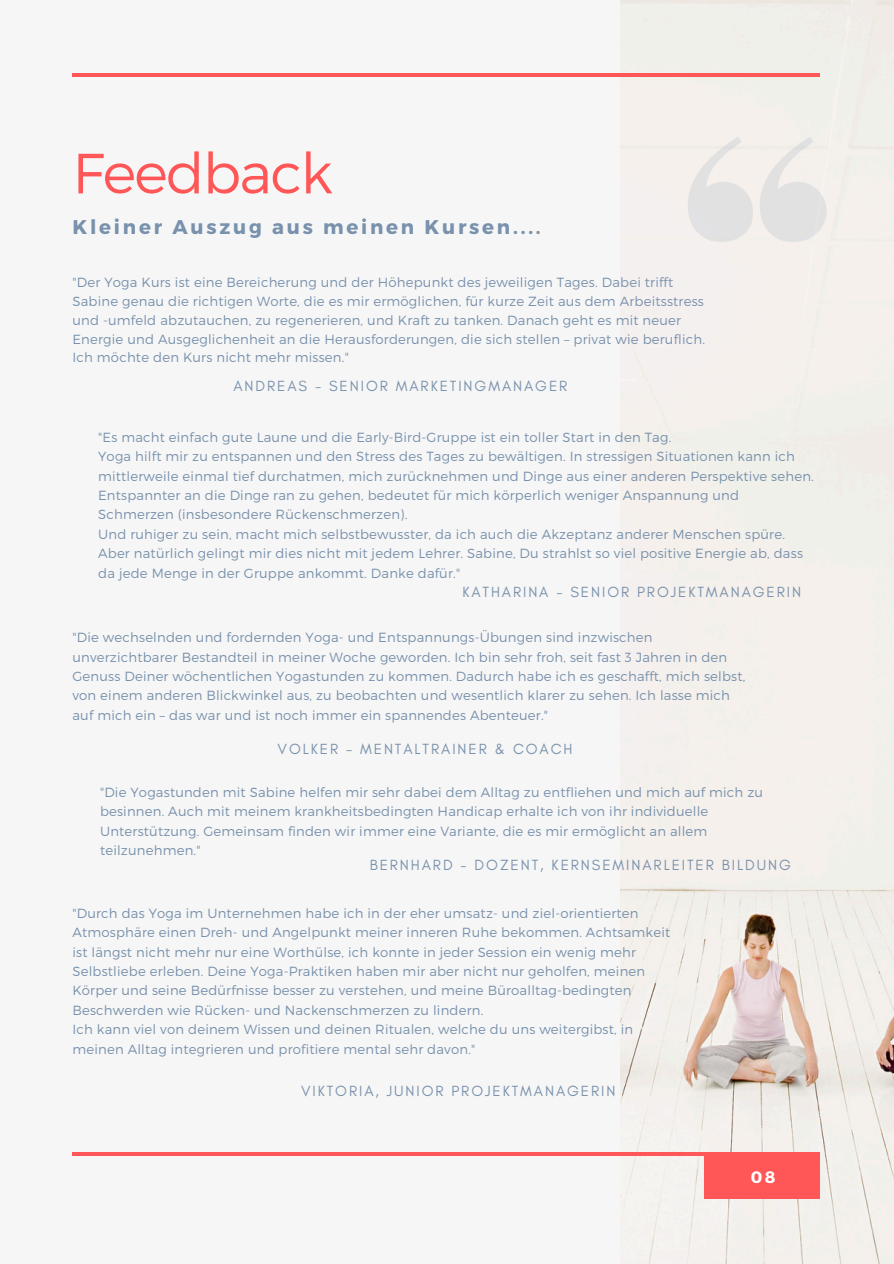
<style>
.page{position:relative;width:894px;height:1264px;background:#fff}
.page>*{position:absolute;margin:0;border:0;box-sizing:border-box;transform-origin:0 0}
.t1{font:300 56.55px "Montserrat";letter-spacing:-.03em;color:#ff5757}
.t2{font:700 19.8px "Montserrat";letter-spacing:.14em;color:#7891ac}
.t3{font:700 16.5px "Montserrat";color:#fff}
.t4{font:15px "Glacial Indifference";letter-spacing:.125em;color:#7891ac}
.t5{font:300 13.2px/19.4px "Montserrat";letter-spacing:.015em;color:#7891ac}
.s1{color:#929292}
</style>
<div class="page">
<div style="left:0;top:0;width:893px;height:1263px;background:#f6f6f6"></div>
<img style="left:620px;top:0;width:273px;height:1263px">
<hr style="left:72px;top:73px;width:747px;height:4px;background:#ff5757">
<div style="left:704px;top:1152px;width:115px;height:46px;background:#ff5757"></div>
<hr style="left:72px;top:1152px;width:747px;height:3px;background:#ff5757">
<svg style="left:687px;top:136px;width:65px;height:106px"></svg>
<svg style="left:759px;top:136px;width:67px;height:106px"></svg>
<h2 class="t1" style="left:72px;top:136px;width:262px">Feedback</h2>
<p class="t2" style="left:72px;top:214px;width:469px">Kleiner Auszug aus meinen Kursen...<span class="s1">.</span></p>
<p class="t5" style="left:72px;top:273px;width:634px;line-height:18.8px">"Der Yoga Kurs ist eine Bereicherung und der Höhepunkt des jeweiligen Tages. Dabei trifft Sabine genau die richtigen Worte, die es mir ermöglichen, für kurze Zeit aus dem Arbeitsstress und -umfeld abzutauchen, zu regenerieren, und Kraft zu tanken. Danach geht es mit neuer Energie und Ausgeglichenheit an die Herausforderungen, die sich stellen – privat wie beruflich.<br>Ich möchte den Kurs nicht mehr missen."</p>
<p class="t4" style="left:233px;top:377px;width:335px">ANDREAS - SENIOR MARKETINGMANAGER</p>
<p class="t5" style="left:98px;top:427px;width:574px">"Es macht einfach gute Laune und die Early-Bird-Gruppe ist ein toller Start in den Tag.</p>
<p class="t5" style="left:98px;top:446px;width:717px">Yoga hilft mir zu entspannen und den Stress des Tages zu bewältigen. In stressigen Situationen kann ich mittlerweile einmal tief durchatmen, mich zurücknehmen und Dinge aus einer anderen Perspektive sehen.<br>Entspannter an die Dinge ran zu gehen, bedeutet für mich körperlich weniger Anspannung und Schmerzen (insbesondere Rückenschmerzen).</p>
<h1 class="t5" style="left:98px;top:523px;width:706px">Und ruhiger zu sein, macht mich selbstbewusster, da ich auch die Akzeptanz anderer Menschen spüre.<br>Aber natürlich gelingt mir dies nicht mit jedem Lehrer. Sabine, Du strahlst so viel positive Energie ab, dass da jede Menge in der Gruppe ankommt. Danke dafür."</h1>
<h3 class="t4" style="left:462px;top:582px;width:340px">KATHARINA - SENIOR PROJEKTMANAGERIN</h3>
<p class="t5" style="left:72px;top:627px;width:674px">"Die wechselnden und fordernden Yoga- und Entspannungs-Übungen sind inzwischen unverzichtbarer Bestandteil in meiner Woche geworden. Ich bin sehr froh, seit fast 3 Jahren in den Genuss Deiner wöchentlichen Yogastunden zu kommen. Dadurch habe ich es geschafft, mich selbst, von einem anderen Blickwinkel aus, zu beobachten und wesentlich klarer zu sehen. Ich lasse mich auf mich ein – das war und ist noch immer ein spannendes Abenteuer."</p>
<h3 class="t4" style="left:277px;top:739px;width:296px">VOLKER - MENTALTRAINER &amp; COACH</h3>
<p class="t5" style="left:100px;top:781px;width:664px">"Die Yogastunden mit Sabine helfen mir sehr dabei dem Alltag zu entfliehen und mich auf mich zu besinnen. Auch mit meinem krankheitsbedingten Handicap erhalte ich von ihr individuelle Unterstützung. Gemeinsam finden wir immer eine Variante, die es mir ermöglicht an allem teilzunehmen."</p>
<h3 class="t4" style="left:369px;top:856px;width:422px">BERNHARD - DOZENT, KERNSEMINARLEITER BILDUNG</h3>
<p class="t5" style="left:72px;top:902px;width:599px">"Durch das Yoga im Unternehmen habe ich in der eher umsatz- und ziel-orientierten Atmosphäre einen Dreh- und Angelpunkt meiner inneren Ruhe bekommen. Achtsamkeit ist längst nicht mehr nur eine Worthülse, ich konnte in jeder Session ein wenig mehr Selbstliebe erleben. Deine Yoga-Praktiken haben mir aber nicht nur geholfen, meinen Körper und seine Bedürfnisse besser zu verstehen, und meine Büroalltag-bedingten Beschwerden wie Rücken- und Nackenschmerzen zu lindern.</p>
<p class="t5" style="left:72px;top:1019px;width:562px">Ich kann viel von deinem Wissen und deinen Ritualen, welche du uns weitergibst, in meinen Alltag integrieren und profitiere mental sehr davon."</p>
<p class="t4" style="left:301px;top:1081px;width:316px">VIKTORIA, JUNIOR PROJEKTMANAGERIN</p>
<p class="t3" style="left:750px;top:1166px;width:26px">08</p>
</div>
